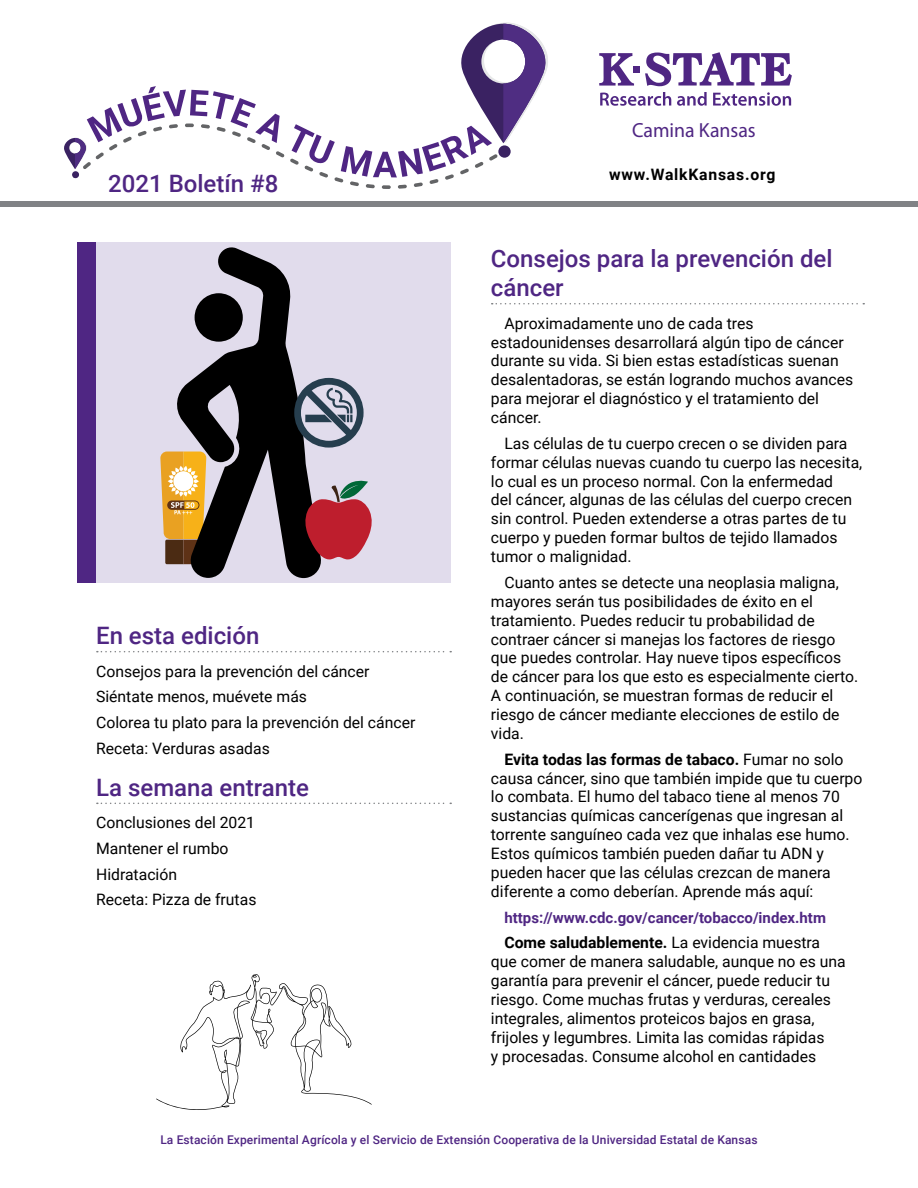
<style>
.page{position:relative;width:918px;height:1188px;background:#fff}
.page>*{position:absolute;margin:0;border:0;box-sizing:border-box;transform-origin:0 0}
.H2_next{font:500 24px/28.8px "Roboto";color:#4f2683}
.Headings{font:500 24px "Roboto";color:#4f2683}
.t1{font:20.55px "Myriad Pro";color:#4f2683}
.Body{font:15.75px/18.9px "Roboto";color:#000}
.This_Issue_text{font:15.75px "Roboto";color:#000}
.t2{font:700 15.75px "Roboto";letter-spacing:.05em;color:#000}
.Body-2{font:700 15px "Roboto";color:#4f2683}
.t3{font:500 12px "Roboto";letter-spacing:.01em;color:#4f2683}
.s1{font-weight:700}
</style>
<div class="page">
<div style="left:0;top:201px;width:918px;height:5px;background:#808285"></div>
<div style="left:633px;top:66px;width:7px;height:7px;background:#4f2683"></div>
<svg style="left:599px;top:53px;width:35px;height:33px"></svg>
<svg style="left:645px;top:52px;width:147px;height:34px"></svg>
<svg style="left:600px;top:92px;width:71px;height:14px"></svg>
<svg style="left:677px;top:92px;width:30px;height:14px"></svg>
<svg style="left:713px;top:92px;width:78px;height:14px"></svg>
<svg style="left:64px;top:23px;width:484px;height:166px"></svg>
<svg style="left:156px;top:974px;width:216px;height:136px"></svg>
<svg style="left:97px;top:651px;width:354px;height:1px"></svg>
<svg style="left:97px;top:803px;width:354px;height:1px"></svg>
<svg style="left:492px;top:303px;width:372px;height:1px"></svg>
<div style="left:87px;top:242px;width:363px;height:341px;background:#e1dcec"></div>
<svg style="left:160px;top:452px;width:14px;height:112px"></svg>
<svg style="left:174px;top:247px;width:147px;height:331px"></svg>
<svg style="left:304px;top:479px;width:68px;height:80px"></svg>
<svg style="left:294px;top:378px;width:70px;height:70px"></svg>
<div style="left:77px;top:242px;width:19px;height:341px;background:#4f2683"></div>
<h1 class="H2_next" style="left:108px;top:168px;width:172px">2021 Boletín #8</h1>
<p class="Headings" style="left:96px;top:619px;width:165px">En esta edición</p>
<p class="This_Issue_text" style="left:96px;top:660px;width:275px">Consejos para la prevención del cáncer</p>
<p class="This_Issue_text" style="left:96px;top:686px;width:212px">Siéntate menos, muévete más</p>
<p class="This_Issue_text" style="left:96px;top:711px;width:321px">Colorea tu plato para la prevención del cáncer</p>
<p class="This_Issue_text" style="left:96px;top:737px;width:175px">Receta: Verduras asadas</p>
<p class="Headings" style="left:96px;top:770px;width:214px">La semana entrante</p>
<p class="This_Issue_text" style="left:96px;top:812px;width:161px">Conclusiones del 2021</p>
<p class="This_Issue_text" style="left:96px;top:837px;width:134px">Mantener el rumbo</p>
<p class="This_Issue_text" style="left:96px;top:863px;width:82px">Hidratación</p>
<p class="This_Issue_text" style="left:96px;top:889px;width:162px">Receta: Pizza de frutas</p>
<h2 class="t1" style="left:632px;top:117px;width:125px">Camina Kansas</h2>
<p class="t2" style="left:609px;top:163px;width:168px">www.WalkKansas.org</p>
<p class="H2_next" style="left:491px;top:244px;width:343px">Consejos para la prevención del cáncer</p>
<p class="Body" style="left:491px;top:313px;width:364px;text-indent:14px">Aproximadamente uno de cada tres estadounidenses desarrollará algún tipo de cáncer durante su vida. Si bien estas estadísticas suenan desalentadoras, se están logrando muchos avances para mejorar el diagnóstico y el tratamiento del cáncer.</p>
<p class="Body" style="left:491px;top:433px;width:373px;text-indent:14px">Las células de tu cuerpo crecen o se dividen para formar células nuevas cuando tu cuerpo las necesita, lo cual es un proceso normal. Con la enfermedad<br>del cáncer, algunas de las células del cuerpo crecen sin control. Pueden extenderse a otras partes de tu cuerpo y pueden formar bultos de tejido llamados tumor o malignidad.</p>
<p class="Body" style="left:491px;top:572px;width:369px;text-indent:14px">Cuanto antes se detecte una neoplasia maligna, mayores serán tus posibilidades de éxito en el tratamiento. Puedes reducir tu probabilidad de contraer cáncer si manejas los factores de riesgo que puedes controlar. Hay nueve tipos específicos de cáncer para los que esto es especialmente cierto.<br>A continuación, se muestran formas de reducir el riesgo de cáncer mediante elecciones de estilo de vida.</p>
<p class="Body" style="left:491px;top:749px;width:373px;text-indent:14px"><span class="s1">Evita todas las formas de tabaco.</span> Fumar no solo causa cáncer, sino que también impide que tu cuerpo lo combata. El humo del tabaco tiene al menos 70 sustancias químicas cancerígenas que ingresan al torrente sanguíneo cada vez que inhalas ese humo.<br>Estos químicos también pueden dañar tu ADN y pueden hacer que las células crezcan de manera diferente a como deberían. Aprende más aquí:</p>
<p class="Body-2" style="left:504px;top:907px;width:323px">https://www.cdc.gov/cancer/tobacco/index.htm</p>
<p class="Body" style="left:491px;top:933px;width:356px;text-indent:14px"><span class="s1">Come saludablemente.</span> La evidencia muestra que comer de manera saludable, aunque no es una garantía para prevenir el cáncer, puede reducir tu riesgo. Come muchas frutas y verduras, cereales integrales, alimentos proteicos bajos en grasa, frijoles y legumbres. Limita las comidas rápidas<br>y procesadas. Consume alcohol en cantidades</p>
<p class="t3" style="left:160px;top:1132px;width:599px">La Estación Experimental Agrícola y el Servicio de Extensión Cooperativa de la Universidad Estatal de Kansas</p>
</div>
